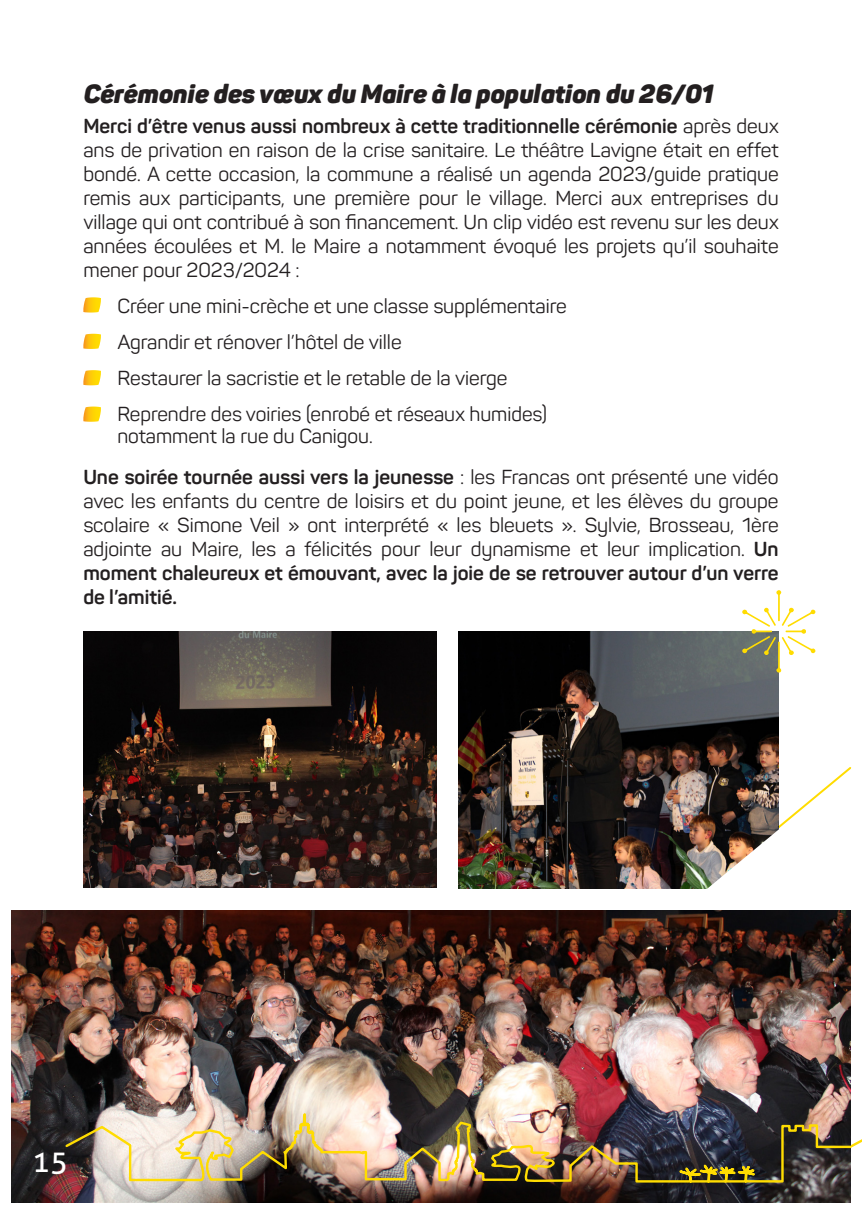
<style>
.page{position:relative;width:862px;height:1214px;background:#fff}
.page>*{position:absolute;margin:0;border:0;box-sizing:border-box;transform-origin:0 0}
.t1{font:30px "Aller";color:#fff}
.t2{font:italic 900 26px "Panton";color:#231f20}
.t3{font:20px/24px "Panton";color:#231f20;text-align:justify}
.s1{font-weight:700}
</style>
<div class="page">
<img style="left:83px;top:631px;width:354px;height:256px">
<img style="left:459px;top:631px;width:319px;height:257px">
<svg style="left:83px;top:406px;width:18px;height:15px"></svg>
<svg style="left:83px;top:370px;width:18px;height:15px"></svg>
<svg style="left:83px;top:334px;width:18px;height:15px"></svg>
<svg style="left:83px;top:297px;width:18px;height:15px"></svg>
<img style="left:629px;top:765px;width:223px;height:187px">
<img style="left:11px;top:909px;width:839px;height:293px">
<img style="left:63px;top:964px;width:579px;height:219px">
<img style="left:642px;top:631px;width:95px;height:552px">
<img style="left:723px;top:964px;width:139px;height:219px">
<svg style="left:742px;top:590px;width:73px;height:82px"></svg>
<p class="t2" style="left:83px;top:77px;width:631px">Cérémonie des vœux du Maire à la population du 26/01</p>
<p class="t3" style="left:83px;top:114px;width:697px"><span class="s1">Merci d’être venus aussi nombreux à cette traditionnelle cérémonie</span> après deux ans de privation en raison de la crise sanitaire. Le théâtre Lavigne était en effet bondé. A cette occasion, la commune a réalisé un agenda 2023/guide pratique remis aux participants, une première pour le village. Merci aux entreprises du village qui ont contribué à son financement. Un clip vidéo est revenu sur les deux années écoulées et M. le Maire a notamment évoqué les projets qu’il souhaite mener pour 2023/2024 :</p>
<p class="t3" style="left:117px;top:294px;width:451px">Créer une mini-crèche et une classe supplémentaire</p>
<p class="t3" style="left:117px;top:330px;width:286px">Agrandir et rénover l’hôtel de ville</p>
<p class="t3" style="left:117px;top:366px;width:391px">Restaurer la sacristie et le retable de la vierge</p>
<p class="t3" style="left:117px;top:402px;width:431px">Reprendre des voiries (enrobé et réseaux humides)</p>
<p class="t3" style="left:117px;top:424px;width:257px">notamment la rue du Canigou.</p>
<p class="t3" style="left:83px;top:465px;width:697px"><span class="s1">Une soirée tournée aussi vers la jeunesse</span> : les Francas ont présenté une vidéo avec les enfants du centre de loisirs et du point jeune, et les élèves du groupe scolaire « Simone Veil » ont interprété « les bleuets ». Sylvie, Brosseau, 1ère adjointe au Maire, les a félicités pour leur dynamisme et leur implication. <span class="s1">Un moment chaleureux et émouvant, avec la joie de se retrouver autour d’un verre de l’amitié.</span></p>
<p class="t1" style="left:32px;top:1143px;width:37px">15</p>
</div>
